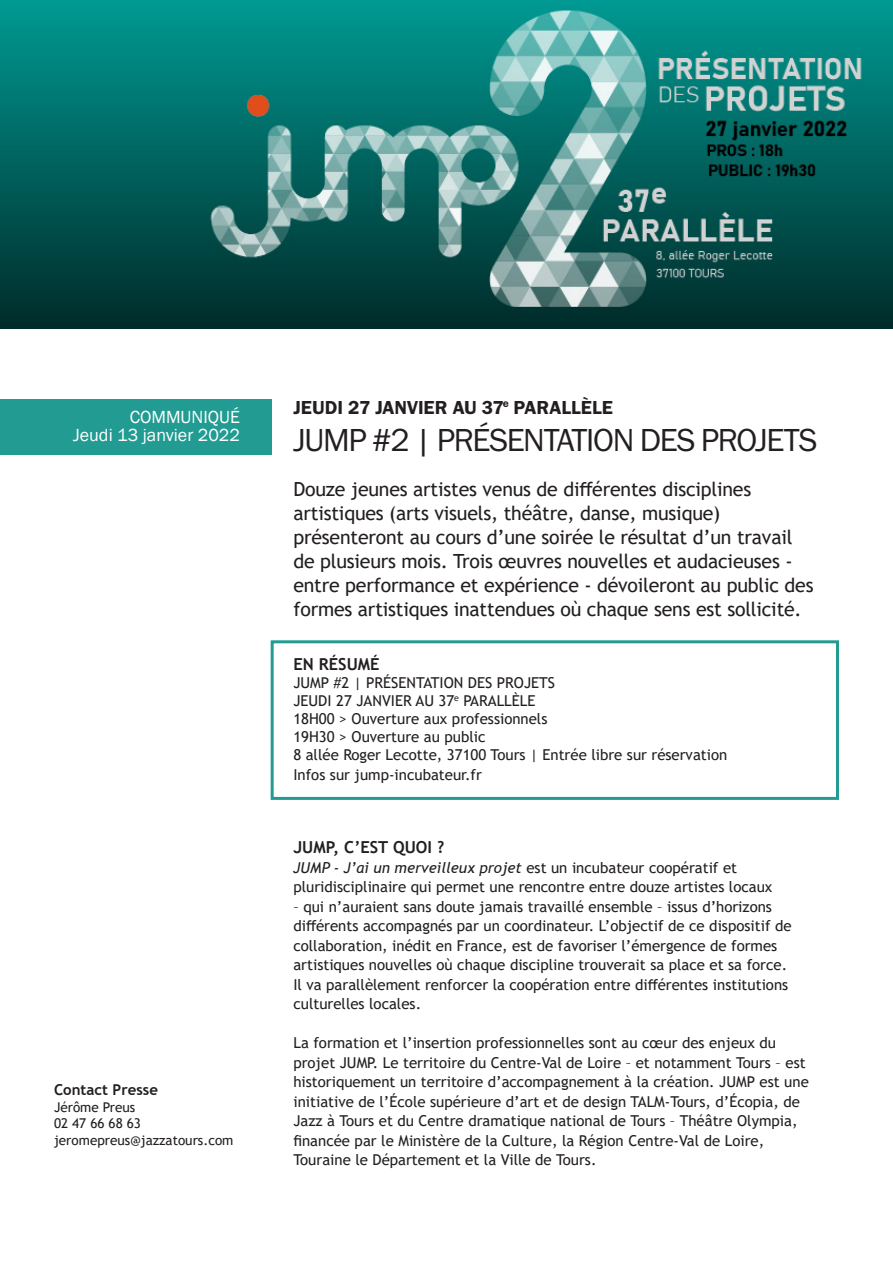
<style>
.page{position:relative;width:893px;height:1263px;background:#fff}
.page>*{position:absolute;margin:0;border:0;box-sizing:border-box;transform-origin:0 0}
.t1{font:33px "Franklin Gothic FS";letter-spacing:-.04em;color:#231f20}
.t2{font:19.5px/24px "Trebuchet MS";letter-spacing:-.01em;color:#231f20}
.t3{font:600 19.5px "Franklin Gothic FS";color:#231f20}
.t4{font:18px/18px "Franklin Gothic";color:#fff;text-align:right}
.t5{font:700 16.5px "Trebuchet MS";color:#231f20}
.t6{font:15px/19.5px "Trebuchet MS";color:#231f20}
.t7{font:700 15px "Trebuchet MS";color:#231f20}
.t8{font:13.5px "Trebuchet MS";color:#231f20}
.s1{font-style:italic}
</style>
<div class="page">
<div style="left:0;top:400px;width:272px;height:55px;background:#229c92"></div>
<div style="left:271px;top:640px;width:568px;height:160px;border:3px solid #229c92"></div>
<img style="left:0;top:0;width:893px;height:329px">
<p class="t4" style="left:73px;top:408px;width:168px">COMMUNIQUÉ<br>Jeudi 13 janvier 2022</p>
<p class="t7" style="left:54px;top:1081px;width:105px">Contact Presse</p>
<p class="t8" style="left:54px;top:1099px;width:83px">Jérôme Preus</p>
<p class="t8" style="left:54px;top:1115px;width:88px">02 47 66 68 63</p>
<p class="t8" style="left:54px;top:1132px;width:181px">jeromepreus@jazzatours.com</p>
<p class="t3" style="left:293px;top:396px;width:321px">JEUDI 27 JANVIER AU 37<sup>e</sup> PARALLÈLE</p>
<p class="t1" style="left:293px;top:422px;width:526px">JUMP #2 | PRÉSENTATION DES PROJETS</p>
<p class="t2" style="left:293px;top:477px;width:522px">Douze jeunes artistes venus de différentes disciplines artistiques (arts visuels, théâtre, danse, musique) présenteront au cours d’une soirée le résultat d’un travail de plusieurs mois. Trois œuvres nouvelles et audacieuses - entre performance et expérience - dévoileront au public des formes artistiques inattendues où chaque sens est sollicité.</p>
<p class="t5" style="left:293px;top:654px;width:88px">EN RÉSUMÉ</p>
<p class="t6" style="left:293px;top:673px;width:263px">JUMP #2 | PRÉSENTATION DES PROJETS</p>
<p class="t6" style="left:293px;top:691px;width:244px">JEUDI 27 JANVIER AU 37<sup>e</sup> PARALLÈLE</p>
<p class="t6" style="left:293px;top:709px;width:256px">18H00 &gt; Ouverture aux professionnels</p>
<p class="t6" style="left:293px;top:727px;width:194px">19H30 &gt; Ouverture au public</p>
<p class="t6" style="left:293px;top:745px;width:435px">8 allée Roger Lecotte, 37100 Tours | Entrée libre sur réservation</p>
<p class="t6" style="left:293px;top:765px;width:190px">Infos sur jump-incubateur.fr</p>
<p class="t5" style="left:293px;top:837px;width:152px">JUMP, C’EST QUOI ?</p>
<p class="t6" style="left:293px;top:858px;width:481px"><span class="s1">JUMP - J’ai un merveilleux projet</span> est un incubateur coopératif et pluridisciplinaire qui permet une rencontre entre douze artistes locaux</p>
<p class="t6" style="left:293px;top:897px;width:500px">– qui n’auraient sans doute jamais travaillé ensemble – issus d’horizons différents accompagnés par un coordinateur. L’objectif de ce dispositif de collaboration, inédit en France, est de favoriser l’émergence de formes artistiques nouvelles où chaque discipline trouverait sa place et sa force.<br>Il va parallèlement renforcer la coopération entre différentes institutions culturelles locales.</p>
<p class="t6" style="left:293px;top:1033px;width:517px">La formation et l’insertion professionnelles sont au cœur des enjeux du projet JUMP. Le territoire du Centre-Val de Loire – et notamment Tours – est historiquement un territoire d’accompagnement à la création. JUMP est une initiative de l’École supérieure d’art et de design TALM-Tours, d’Écopia, de Jazz à Tours et du Centre dramatique national de Tours – Théâtre Olympia, financée par le Ministère de la Culture, la Région Centre-Val de Loire, Touraine le Département et la Ville de Tours.</p>
</div>
